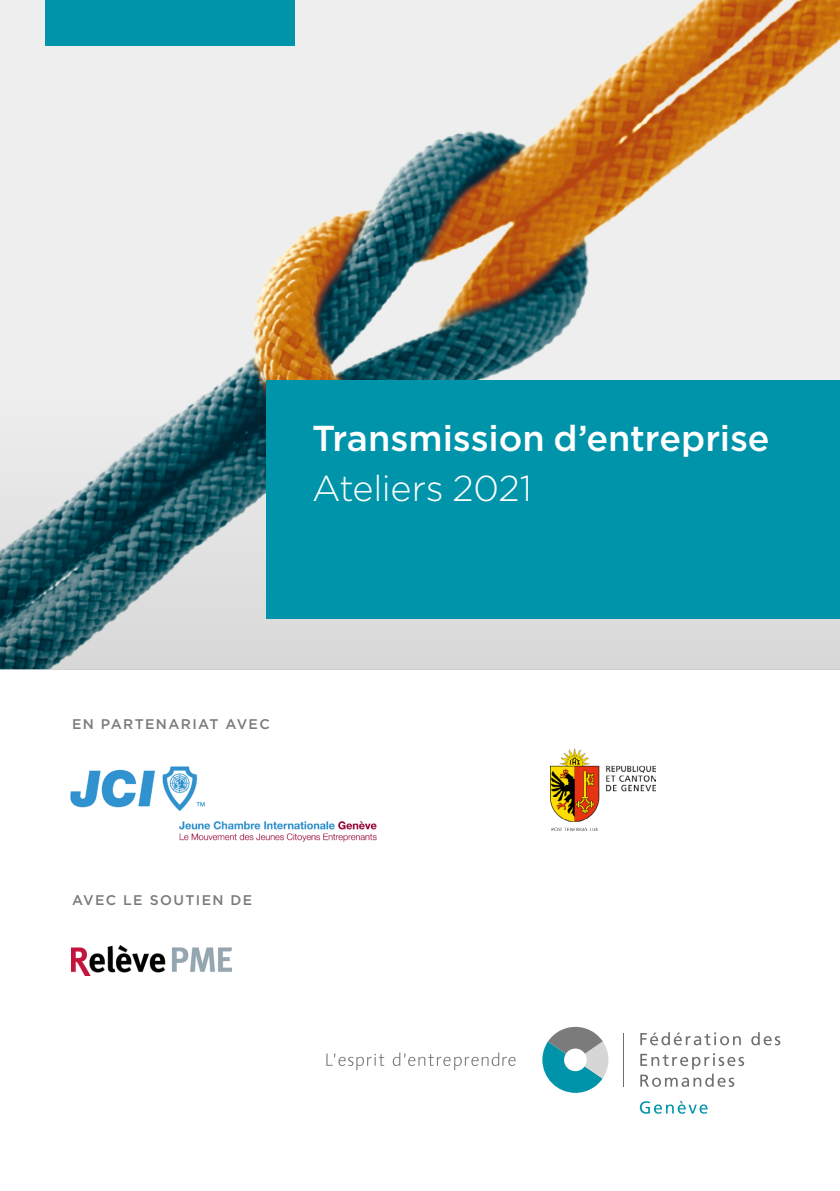
<style>
.page{position:relative;width:840px;height:1191px;background:#fff}
.page>*{position:absolute;margin:0;border:0;box-sizing:border-box;transform-origin:0 0}
.t1{font:500 36px "Gotham HTF";letter-spacing:-.005em;color:#fff}
.t2{font:300 36px "Gotham HTF";letter-spacing:-.01em;color:#fff}
.t3{font:500 14px "Gotham HTF";letter-spacing:.1em;color:#7c7b7b}
</style>
<div class="page">
<img style="left:0;top:0;width:839px;height:398px">
<img style="left:71px;top:945px;width:160px;height:30px">
<img style="left:70px;top:766px;width:307px;height:76px">
<img style="left:550px;top:748px;width:105px;height:82px">
<svg style="left:639px;top:1101px;width:68px;height:12px"></svg>
<svg style="left:542px;top:1026px;width:66px;height:66px"></svg>
<svg style="left:640px;top:1032px;width:140px;height:13px"></svg>
<svg style="left:640px;top:1053px;width:103px;height:33px"></svg>
<hr style="left:622px;top:1033px;width:1px;height:53px;background:#706f6f">
<svg style="left:326px;top:1052px;width:189px;height:18px"></svg>
<div style="left:45px;top:0;width:250px;height:45px;background:#0094aa"></div>
<svg style="left:0;top:398px;width:839px;height:271px;background:#96abb0"></svg>
<div style="left:266px;top:380px;width:573px;height:238px;background:#0094aa"></div>
<h1 class="t1" style="left:312px;top:417px;width:458px">Transmission d’entreprise</h1>
<h1 class="t2" style="left:312px;top:469px;width:221px">Ateliers 2021</h1>
<p class="t3" style="left:72px;top:716px;width:199px">EN PARTENARIAT AVEC</p>
<p class="t3" style="left:72px;top:892px;width:182px">AVEC LE SOUTIEN DE</p>
</div>
